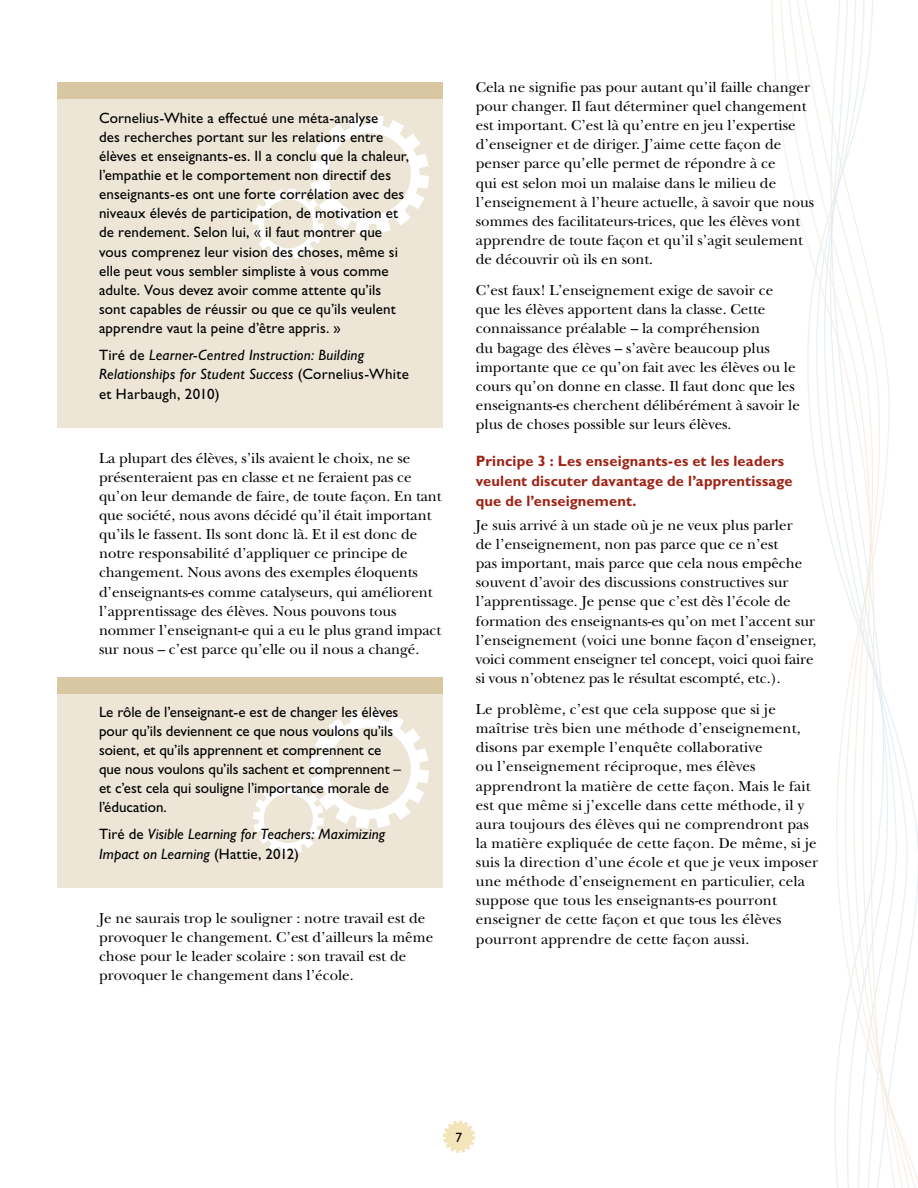
<style>
.page{position:relative;width:918px;height:1188px;background:#fff}
.page>*{position:absolute;margin:0;border:0;box-sizing:border-box;transform-origin:0 0}
.Body_copy{font:15px/19.2px "New Baskerville";color:#000}
.Sidebar_1st_col-firs{font:15px/19.2px "Gill Sans Std";letter-spacing:.005em;color:#000}
.Sidebar_1st_col-less{font:italic 15px/19.2px "Gill Sans Std";letter-spacing:.015em;color:#000}
.t1{font:700 15px/20.2px "Gill Sans Std";letter-spacing:.01em;color:#9f2214}
.t2{font:13.5px "Gill Sans Std";color:#000}
.s1{font-style:normal}
</style>
<div class="page">
<svg style="left:443px;top:1121px;width:32px;height:32px"></svg>
<svg style="left:804px;top:0;width:114px;height:1188px"></svg>
<div style="left:57px;top:99px;width:385px;height:329px;background:#ede6d7"></div>
<div style="left:57px;top:82px;width:385px;height:17px;background:#d9c6a2"></div>
<svg style="left:253px;top:115px;width:176px;height:145px"></svg>
<div style="left:57px;top:693px;width:385px;height:195px;background:#ede6d7"></div>
<div style="left:57px;top:677px;width:385px;height:17px;background:#d9c6a2"></div>
<svg style="left:253px;top:710px;width:176px;height:144px"></svg>
<p class="Sidebar_1st_col-firs" style="left:99px;top:108px;width:312px">Cornelius-White a effectué une méta-analyse<br>des recherches portant sur les relations entre élèves et enseignants-es. Il a conclu que la chaleur, l’empathie et le comportement non directif des enseignants-es ont une forte corrélation avec des niveaux élevés de participation, de motivation et de rendement. Selon lui, « il faut montrer que vous comprenez leur vision des choses, même si elle peut vous sembler simpliste à vous comme adulte. Vous devez avoir comme attente qu’ils sont capables de réussir ou que ce qu’ils veulent apprendre vaut la peine d’être appris. »</p>
<p class="Sidebar_1st_col-less" style="left:99px;top:346px;width:311px"><span class="s1">Tiré de</span> Learner-Centred Instruction: Building<br>Relationships for Student Success <span class="s1">(Cornelius-White et Harbaugh, 2010)</span></p>
<p class="Body_copy" style="left:99px;top:448px;width:344px">La plupart des élèves, s’ils avaient le choix, ne se présenteraient pas en classe et ne feraient pas ce qu’on leur demande de faire, de toute façon. En tant que société, nous avons décidé qu’il était important qu’ils le fassent. Ils sont donc là. Et il est donc de notre responsabilité d’appliquer ce principe de changement. Nous avons des exemples éloquents d’enseignants-es comme catalyseurs, qui améliorent l’apprentissage des élèves. Nous pouvons tous nommer l’enseignant-e qui a eu le plus grand impact sur nous – c’est parce qu’elle ou il nous a changé.</p>
<p class="Sidebar_1st_col-firs" style="left:99px;top:702px;width:304px">Le rôle de l’enseignant-e est de changer les élèves pour qu’ils deviennent ce que nous voulons qu’ils soient, et qu’ils apprennent et comprennent ce que nous voulons qu’ils sachent et comprennent – et c’est cela qui souligne l’importance morale de l’éducation.</p>
<p class="Sidebar_1st_col-less" style="left:99px;top:825px;width:288px"><span class="s1">Tiré de</span> Visible Learning for Teachers: Maximizing<br>Impact on Learning <span class="s1">(Hattie, 2012)</span></p>
<p class="Body_copy" style="left:99px;top:908px;width:336px">Je ne saurais trop le souligner : notre travail est de provoquer le changement. C’est d’ailleurs la même chose pour le leader scolaire : son travail est de provoquer le changement dans l’école.</p>
<p class="Body_copy" style="left:476px;top:78px;width:340px">Cela ne signifie pas pour autant qu’il faille changer pour changer. Il faut déterminer quel changement est important. C’est là qu’entre en jeu l’expertise d’enseigner et de diriger. J’aime cette façon de penser parce qu’elle permet de répondre à ce<br>qui est selon moi un malaise dans le milieu de l’enseignement à l’heure actuelle, à savoir que nous sommes des facilitateurs-trices, que les élèves vont apprendre de toute façon et qu’il s’agit seulement de découvrir où ils en sont.</p>
<p class="Body_copy" style="left:476px;top:281px;width:325px">C’est faux! L’enseignement exige de savoir ce que les élèves apportent dans la classe. Cette connaissance préalable – la compréhension<br>du bagage des élèves – s’avère beaucoup plus importante que ce qu’on fait avec les élèves ou le cours qu’on donne en classe. Il faut donc que les enseignants-es cherchent délibérément à savoir le plus de choses possible sur leurs élèves.</p>
<h3 class="t1" style="left:476px;top:451px;width:318px">Principe 3 : Les enseignants-es et les leaders veulent discuter davantage de l’apprentissage que de l’enseignement.</h3>
<p class="Body_copy" style="left:476px;top:516px;width:342px">Je suis arrivé à un stade où je ne veux plus parler<br>de l’enseignement, non pas parce que ce n’est<br>pas important, mais parce que cela nous empêche souvent d’avoir des discussions constructives sur l’apprentissage. Je pense que c’est dès l’école de formation des enseignants-es qu’on met l’accent sur l’enseignement (voici une bonne façon d’enseigner, voici comment enseigner tel concept, voici quoi faire si vous n’obtenez pas le résultat escompté, etc.).</p>
<p class="Body_copy" style="left:476px;top:700px;width:344px">Le problème, c’est que cela suppose que si je maîtrise très bien une méthode d’enseignement, disons par exemple l’enquête collaborative<br>ou l’enseignement réciproque, mes élèves apprendront la matière de cette façon. Mais le fait est que même si j’excelle dans cette méthode, il y aura toujours des élèves qui ne comprendront pas la matière expliquée de cette façon. De même, si je suis la direction d’une école et que je veux imposer une méthode d’enseignement en particulier, cela suppose que tous les enseignants-es pourront enseigner de cette façon et que tous les élèves pourront apprendre de cette façon aussi.</p>
<p class="t2" style="left:456px;top:1129px;width:8px">7</p>
</div>
